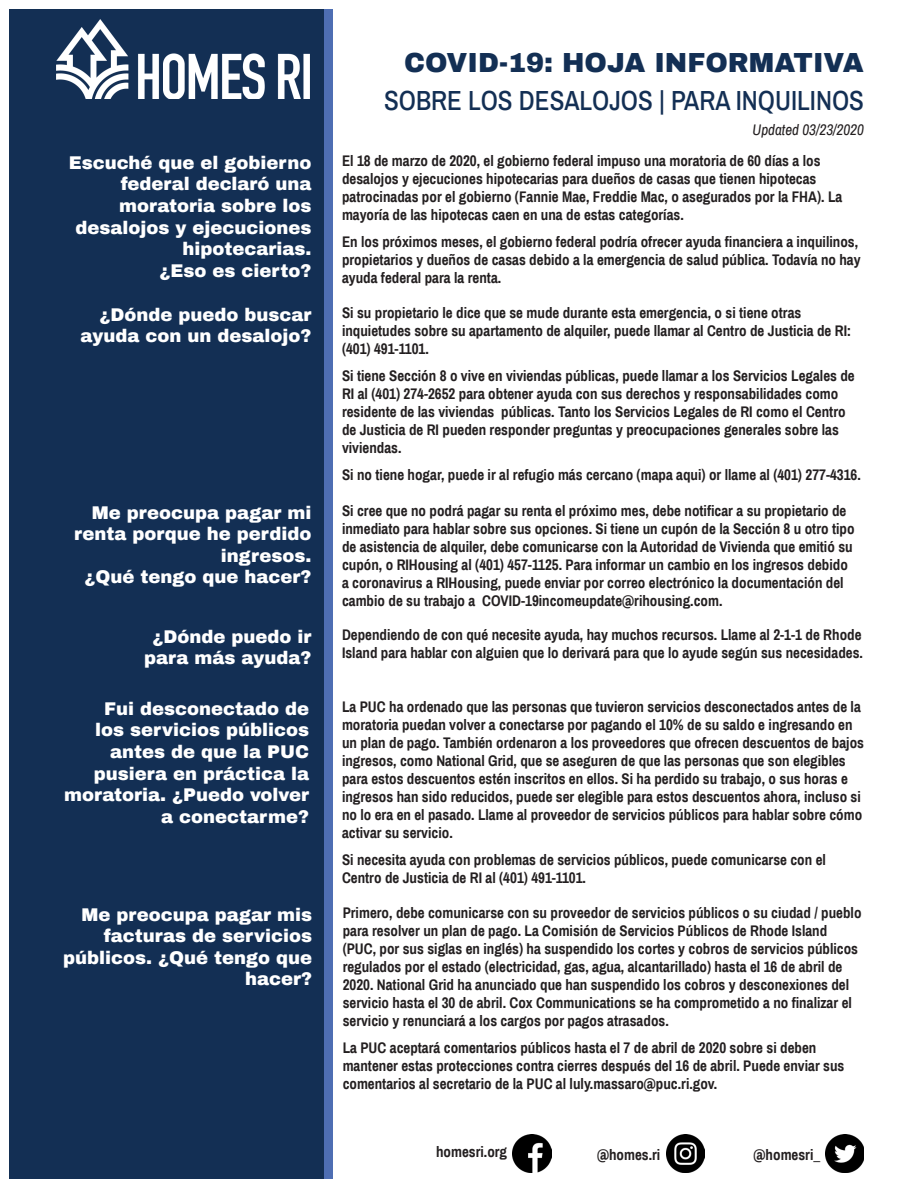
<style>
.page{position:relative;width:918px;height:1188px;background:#fff}
.page>*{position:absolute;margin:0;border:0;box-sizing:border-box;transform-origin:0 0}
.t1{font:500 27px "Archivo Narrow";color:#132f54}
.t2{font:900 27px "Archivo";color:#132f54}
.t3{font:900 18px/21.6px "Archivo";color:#fff;text-align:right}
.t4{font:700 15px/18px "Archivo Narrow";color:#231f20}
.t5{font:italic 15px "Archivo Narrow";color:#231f20}
</style>
<div class="page">
<div style="left:2px;top:8px;width:331px;height:1180px;background:#4e6eb3"></div>
<div style="left:0;top:0;width:324px;height:1188px;background:#132f54"></div>
<img style="left:56px;top:19px;width:254px;height:79px">
<img style="left:513px;top:1134px;width:38px;height:38px">
<img style="left:666px;top:1134px;width:38px;height:38px">
<img style="left:826px;top:1134px;width:38px;height:38px">
<div style="left:0;top:0;width:918px;height:1188px;border:9px solid #fff"></div>
<p class="t2" style="left:404px;top:47px;width:461px">COVID-19: HOJA INFORMATIVA</p>
<p class="t1" style="left:384px;top:84px;width:481px">SOBRE LOS DESALOJOS | PARA INQUILINOS</p>
<p class="t5" style="left:753px;top:121px;width:113px">Updated 03/23/2020</p>
<p class="t3" style="left:69px;top:152px;width:244px">Escuché que el gobierno federal declaró una moratoria sobre los desalojos y ejecuciones hipotecarias.<br>¿Eso es cierto?</p>
<p class="t4" style="left:342px;top:152px;width:502px">El 18 de marzo de 2020, el gobierno federal impuso una moratoria de 60 días a los desalojos y ejecuciones hipotecarias para dueños de casas que tienen hipotecas patrocinadas por el gobierno (Fannie Mae, Freddie Mac, o asegurados por la FHA). La mayoría de las hipotecas caen en una de estas categorías.</p>
<p class="t4" style="left:342px;top:233px;width:520px">En los próximos meses, el gobierno federal podría ofrecer ayuda financiera a inquilinos, propietarios y dueños de casas debido a la emergencia de salud pública. Todavía no hay ayuda federal para la renta.</p>
<p class="t3" style="left:80px;top:304px;width:233px">¿Dónde puedo buscar ayuda con un desalojo?</p>
<p class="t4" style="left:342px;top:304px;width:511px">Si su propietario le dice que se mude durante esta emergencia, o si tiene otras inquietudes sobre su apartamento de alquiler, puede llamar al Centro de Justicia de RI: (401) 491-1101.</p>
<p class="t4" style="left:342px;top:367px;width:514px">Si tiene Sección 8 o vive en viviendas públicas, puede llamar a los Servicios Legales de RI al (401) 274-2652 para obtener ayuda con sus derechos y responsabilidades como residente de las viviendas públicas. Tanto los Servicios Legales de RI como el Centro de Justicia de RI pueden responder preguntas y preocupaciones generales sobre las viviendas.</p>
<p class="t4" style="left:342px;top:466px;width:520px">Si no tiene hogar, puede ir al refugio más cercano (mapa aqui) or llame al (401) 277-4316.</p>
<p class="t3" style="left:74px;top:502px;width:239px">Me preocupa pagar mi renta porque he perdido ingresos.<br>¿Qué tengo que hacer?</p>
<p class="t4" style="left:342px;top:502px;width:514px">Si cree que no podrá pagar su renta el próximo mes, debe notificar a su propietario de inmediato para hablar sobre sus opciones. Si tiene un cupón de la Sección 8 u otro tipo de asistencia de alquiler, debe comunicarse con la Autoridad de Vivienda que emitió su cupón, o RIHousing al (401) 457-1125. Para informar un cambio en los ingresos debido a coronavirus a RIHousing, puede enviar por correo electrónico la documentación del cambio de su trabajo a COVID-19incomeupdate@rihousing.com.</p>
<p class="t3" style="left:144px;top:626px;width:169px;text-align:center">¿Dónde puedo ir para más ayuda?</p>
<p class="t4" style="left:342px;top:626px;width:522px">Dependiendo de con qué necesite ayuda, hay muchos recursos. Llame al 2-1-1 de Rhode<br>Island para hablar con alguien que lo derivará para que lo ayude según sus necesidades.</p>
<p class="t3" style="left:64px;top:698px;width:247px">Fui desconectado de<br>los servicios públicos antes de que la PUC pusiera en práctica la moratoria. ¿Puedo volver a conectarme?</p>
<p class="t4" style="left:342px;top:698px;width:524px">La PUC ha ordenado que las personas que tuvieron servicios desconectados antes de la moratoria puedan volver a conectarse por pagando el 10% de su saldo e ingresando en un plan de pago. También ordenaron a los proveedores que ofrecen descuentos de bajos ingresos, como National Grid, que se aseguren de que las personas que son elegibles para estos descuentos estén inscritos en ellos. Si ha perdido su trabajo, o sus horas e ingresos han sido reducidos, puede ser elegible para estos descuentos ahora, incluso si no lo era en el pasado. Llame al proveedor de servicios públicos para hablar sobre cómo activar su servicio.</p>
<p class="t4" style="left:342px;top:851px;width:486px">Si necesita ayuda con problemas de servicios públicos, puede comunicarse con el<br>Centro de Justicia de RI al (401) 491-1101.</p>
<p class="t3" style="left:63px;top:904px;width:251px">Me preocupa pagar mis facturas de servicios públicos. ¿Qué tengo que hacer?</p>
<p class="t4" style="left:343px;top:904px;width:520px">Primero, debe comunicarse con su proveedor de servicios públicos o su ciudad / pueblo para resolver un plan de pago. La Comisión de Servicios Públicos de Rhode Island (PUC, por sus siglas en inglés) ha suspendido los cortes y cobros de servicios públicos regulados por el estado (electricidad, gas, agua, alcantarillado) hasta el 16 de abril de 2020. National Grid ha anunciado que han suspendido los cobros y desconexiones del servicio hasta el 30 de abril. Cox Communications se ha comprometido a no finalizar el servicio y renunciará a los cargos por pagos atrasados.</p>
<p class="t4" style="left:343px;top:1039px;width:503px">La PUC aceptará comentarios públicos hasta el 7 de abril de 2020 sobre si deben mantener estas protecciones contra cierres después del 16 de abril. Puede enviar sus comentarios al secretario de la PUC al luly.massaro@puc.ri.gov.</p>
<p class="t4" style="left:436px;top:1143px;width:73px">homesri.org</p>
<p class="t4" style="left:597px;top:1146px;width:65px">@homes.ri</p>
<p class="t4" style="left:754px;top:1146px;width:68px">@homesri_</p>
</div>
